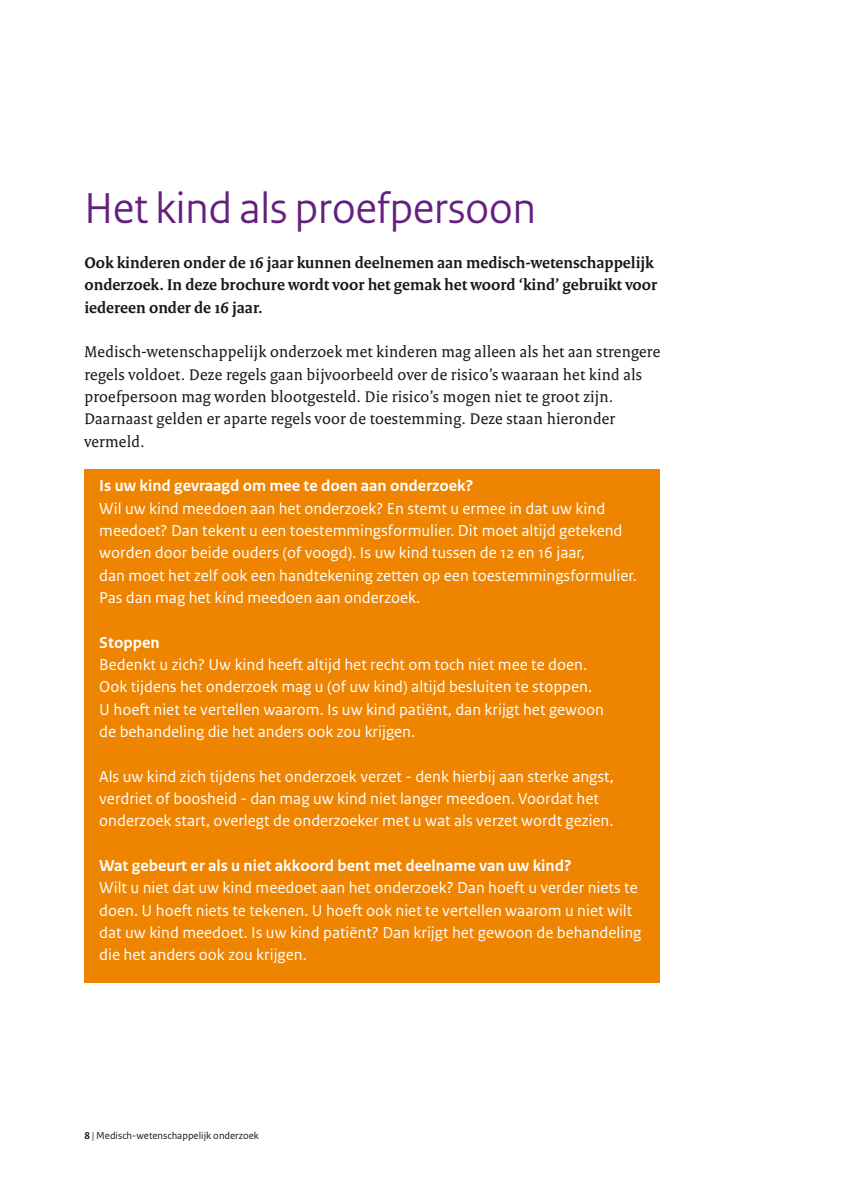
<style>
.page{position:relative;width:844px;height:1191px;background:#fff}
.page>*{position:absolute;margin:0;border:0;box-sizing:border-box;transform-origin:0 0}
._02_-_Kop_niveau_twe{font:45.5px "Rijksoverheid Sans Heading";color:#64207e}
._15_-_Kader_kop{font:16.62px/22.4px "Rijksoverheid Sans Text";color:#fff}
._08_-_Plat{font:16.62px/22.4px "Rijksoverheid Serif";letter-spacing:.015em;color:#1a171c}
._07_-_Inleiding{font:700 16.62px/22.4px "Rijksoverheid Serif";color:#1a171c}
._15_-_Kader_kop-2{font:700 16.62px "Rijksoverheid Sans Text";color:#fff}
.t1{font:10.5px "Rijksoverheid Sans Text";color:#1a171c}
.s1{font-weight:700}
.s2{font-style:italic}
</style>
<div class="page">
<hr style="left:843px;top:580px;width:1px;height:611px;background:#c6c7c8">
<div style="left:84px;top:469px;width:576px;height:513px;background:#ef8400"></div>
<p class="_02_-_Kop_niveau_twe" style="left:84px;top:182px;width:453px">Het kind als proefpersoon</p>
<p class="_07_-_Inleiding" style="left:84px;top:251px;width:574px">Ook kinderen onder de 16 jaar kunnen deelnemen aan medisch-wetenschappelijk onderzoek. In deze brochure wordt voor het gemak het woord ‘kind’ gebruikt voor iedereen onder de 16 jaar.</p>
<p class="_08_-_Plat" style="left:84px;top:341px;width:577px">Medisch-wetenschappelijk onderzoek met kinderen mag alleen als het aan strengere regels voldoet. Deze regels gaan bijvoorbeeld over de risico’s waaraan het kind als proefpersoon mag worden blootgesteld. Die risico’s mogen niet te groot zijn.<br>Daarnaast gelden er aparte regels voor de toestemming. Deze staan hieronder vermeld.</p>
<p class="_15_-_Kader_kop-2" style="left:99px;top:476px;width:375px">Is uw kind gevraagd om mee te doen aan onderzoek?</p>
<p class="_15_-_Kader_kop" style="left:99px;top:497px;width:539px">Wil uw kind meedoen aan het onderzoek? En stemt u ermee in dat uw kind meedoet? Dan tekent u een toestemmingsformulier. Dit moet altijd getekend worden door beide ouders (of voogd). Is uw kind tussen de 12 en 16 jaar,<br>dan moet het zelf ook een handtekening zetten op een toestemmingsformulier.<br>Pas dan mag het kind meedoen aan onderzoek.</p>
<p class="_15_-_Kader_kop-2" style="left:99px;top:633px;width:62px">Stoppen</p>
<p class="_15_-_Kader_kop" style="left:99px;top:653px;width:506px">Bedenkt u zich? Uw kind heeft altijd het recht om toch niet mee te doen.<br>Ook tijdens het onderzoek mag u (of uw kind) altijd besluiten te stoppen.<br>U hoeft niet te vertellen waarom. Is uw kind patiënt, dan krijgt het gewoon de behandeling die het anders ook zou krijgen.</p>
<p class="_15_-_Kader_kop" style="left:99px;top:765px;width:516px">Als uw kind zich tijdens het onderzoek verzet - denk hierbij aan sterke angst, verdriet of boosheid - dan mag uw kind niet langer meedoen. Voordat het onderzoek start, overlegt de onderzoeker met u wat als verzet wordt gezien.</p>
<p class="_15_-_Kader_kop-2" style="left:99px;top:856px;width:474px">Wat gebeurt er als u niet akkoord bent met deelname van uw kind?</p>
<p class="_15_-_Kader_kop" style="left:99px;top:877px;width:543px">Wilt u niet dat uw kind meedoet aan het onderzoek? Dan hoeft u verder niets te doen. U hoeft niets te tekenen. U hoeft ook niet te vertellen waarom u niet wilt dat uw kind meedoet. Is uw kind patiënt? Dan krijgt het gewoon de behandeling die het anders ook zou krijgen.</p>
<p class="t1" style="left:84px;top:1129px;width:176px"><span class="s1">8</span> <span class="s2">|</span> Medisch-wetenschappelijk onderzoek</p>
</div>
